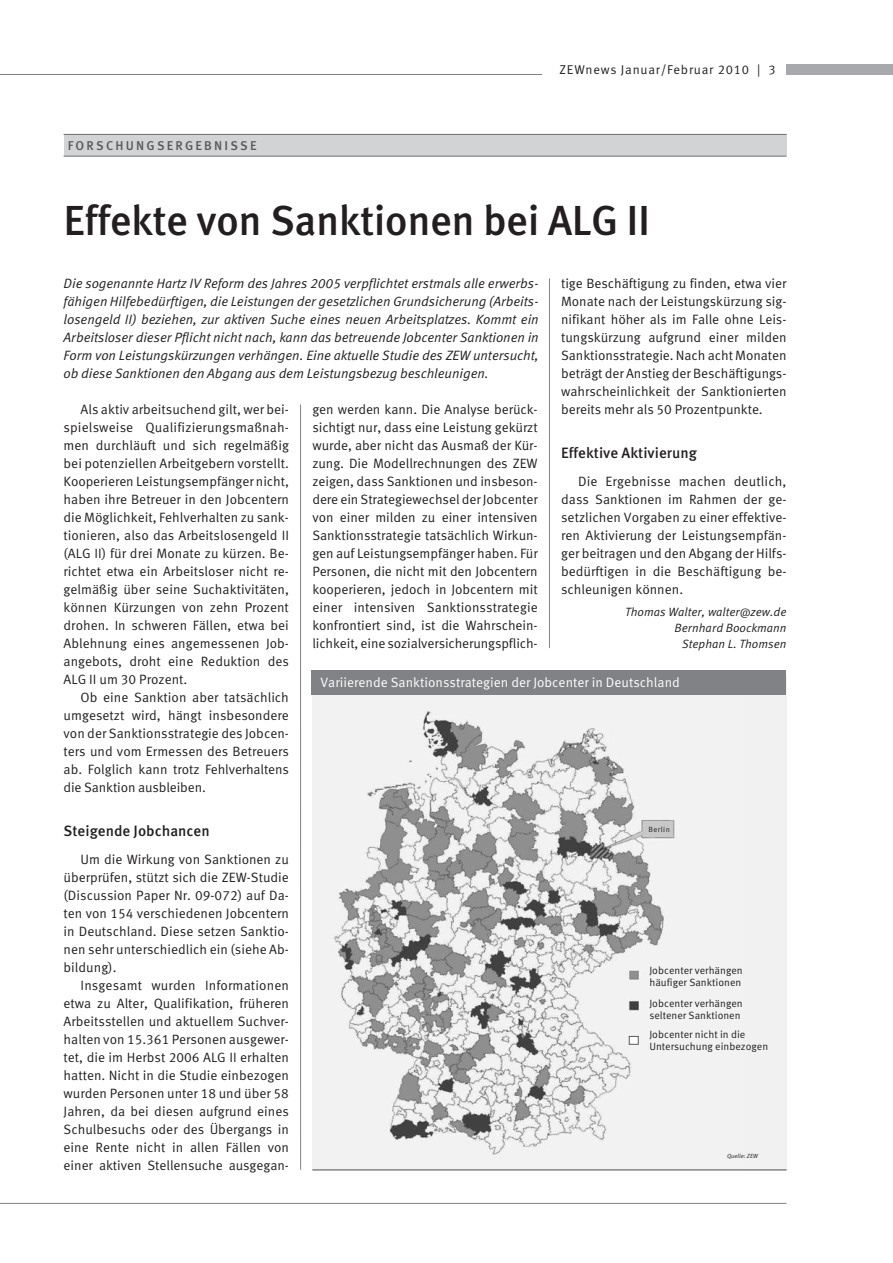
<style>
.page{position:relative;width:893px;height:1263px;background:#fff}
.page>*{position:absolute;margin:0;border:0;box-sizing:border-box;transform-origin:0 0}
.t1{font:500 42px "Meta Pro";letter-spacing:-.015em;color:#231f20}
.t2{font:500 15px "Meta Pro";color:#231f20}
.t3{font:13.5px/18px "Meta Pro";color:#231f20;text-align:justify}
.t4{font:italic 13.5px/18px "Meta Pro";letter-spacing:-.005em;color:#231f20;text-align:justify}
.t5{font:13.5px "Meta Pro";color:#fff}
.t6{font:12.75px "Meta Pro";letter-spacing:.06em;color:#231f20}
.t7{font:500 12.75px "Meta Pro";letter-spacing:.17em;color:#58595b}
.t8{font:italic 12px/15.8px "Meta Pro";color:#231f20;text-align:right}
.t9{font:10.5px/12px "Meta Pro";color:#231f20}
.t10{font:7.5px "Meta Pro";letter-spacing:.06em;color:#231f20}
.t11{font:italic 6px "Meta Pro";color:#231f20}
</style>
<div class="page">
<div style="left:786px;top:64px;width:106px;height:10px;background:#a7a9ac"></div>
<hr style="left:0;top:1203px;width:786px;height:1px;background:#808285">
<hr style="left:0;top:74px;width:542px;height:1px;background:#808285">
<div style="left:64px;top:135px;width:722px;height:21px;background:#d1d3d4"></div>
<hr style="left:64px;top:134px;width:722px;height:1px;background:#6d6e70">
<hr style="left:64px;top:156px;width:722px;height:1px;background:#6d6e70">
<hr style="left:549px;top:278px;width:1px;height:370px;background:#808285">
<hr style="left:300px;top:404px;width:1px;height:766px;background:#808285">
<div style="left:312px;top:675px;width:474px;height:495px;background:#f1f1f2"></div>
<img style="left:334px;top:711px;width:341px;height:444px">
<hr style="left:312px;top:1169px;width:474px;height:2px;background:#808285">
<div style="left:630px;top:1037px;width:8px;height:7px;background:#fff"></div>
<div style="left:629px;top:1036px;width:10px;height:9px;border:1px solid #58595b"></div>
<div style="left:312px;top:671px;width:474px;height:24px;background:#808285"></div>
<p class="t7" style="left:68px;top:141px;width:190px">FORSCHUNGSERGEBNISSE</p>
<p class="t6" style="left:560px;top:65px;width:218px">ZEWnews Januar/Februar 2010 | 3</p>
<h1 class="t1" style="left:64px;top:204px;width:588px">Effekte von Sanktionen bei ALG II</h1>
<p class="t4" style="left:64px;top:276px;width:477px">Die sogenannte Hartz IV Reform des Jahres 2005 verpflichtet erstmals alle erwerbs&shy;fähigen Hilfebedürftigen, die Leistungen der gesetzlichen Grundsicherung (Arbeits&shy;losengeld II) beziehen, zur aktiven Suche eines neuen Arbeitsplatzes. Kommt ein Arbeitsloser dieser Pflicht nicht nach, kann das betreuende Jobcenter Sanktionen in Form von Leistungskürzungen verhängen. Eine aktuelle Studie des ZEW untersucht, ob diese Sanktionen den Abgang aus dem Leistungsbezug beschleunigen.</p>
<p class="t3" style="left:561px;top:275px;width:227px">tige Beschäftigung zu finden, etwa vier Monate nach der Leistungskürzung sig&shy;nifikant höher als im Falle ohne Leis&shy;tungskürzung aufgrund einer milden Sanktionsstrategie. Nach acht Monaten beträgt der Anstieg der Beschäftigungs&shy;wahrscheinlichkeit der Sanktionierten bereits mehr als 50 Prozentpunkte.</p>
<p class="t2" style="left:561px;top:447px;width:137px">Effektive Aktivierung</p>
<p class="t3" style="left:561px;top:473px;width:227px;text-indent:17px">Die Ergebnisse machen deutlich, dass Sanktionen im Rahmen der ge&shy;setzlichen Vorgaben zu einer effektive&shy;ren Aktivierung der Leistungsempfän&shy;ger beitragen und den Abgang der Hilfs&shy;bedürftigen in die Beschäftigung be&shy;schleunigen können.</p>
<p class="t8" style="left:625px;top:605px;width:163px">Thomas Walter, walter@zew.de<br>Bernhard Boockmann<br>Stephan L. Thomsen</p>
<p class="t3" style="left:312px;top:401px;width:227px">gen werden kann. Die Analyse berück&shy;sichtigt nur, dass eine Leistung gekürzt wurde, aber nicht das Ausmaß der Kür&shy;zung. Die Modellrechnungen des ZEW zeigen, dass Sanktionen und insbeson&shy;dere ein Strategiewechsel der Jobcenter von einer milden zu einer intensiven Sanktionsstrategie tatsächlich Wirkun&shy;gen auf Leistungsempfänger haben. Für Personen, die nicht mit den Jobcentern kooperieren, jedoch in Jobcentern mit einer intensiven Sanktionsstrategie konfrontiert sind, ist die Wahrschein&shy;lichkeit, eine sozialversicherungspflich-</p>
<p class="t3" style="left:64px;top:401px;width:227px;text-indent:17px">Als aktiv arbeitsuchend gilt, wer bei&shy;spielsweise Qualifizierungsmaßnah&shy;men durchläuft und sich regelmäßig bei potenziellen Arbeitgebern vorstellt.<br>Kooperieren Leistungsempfänger nicht, haben ihre Betreuer in den Jobcentern die Möglichkeit, Fehlverhalten zu sank&shy;tionieren, also das Arbeitslosengeld II (ALG II) für drei Monate zu kürzen. Be&shy;richtet etwa ein Arbeitsloser nicht re&shy;gelmäßig über seine Suchaktivitäten, können Kürzungen von zehn Prozent drohen. In schweren Fällen, etwa bei Ablehnung eines angemessenen Job&shy;angebots, droht eine Reduktion des ALG II um 30 Prozent.</p>
<p class="t3" style="left:64px;top:689px;width:227px;text-indent:17px">Ob eine Sanktion aber tatsächlich umgesetzt wird, hängt insbesondere von der Sanktionsstrategie des Jobcen&shy;ters und vom Ermessen des Betreuers ab. Folglich kann trotz Fehlverhaltens die Sanktion ausbleiben.</p>
<p class="t2" style="left:64px;top:825px;width:148px">Steigende Jobchancen</p>
<p class="t3" style="left:64px;top:851px;width:227px;text-indent:17px">Um die Wirkung von Sanktionen zu überprüfen, stützt sich die ZEW-Studie (Discussion Paper Nr. 09-072) auf Da&shy;ten von 154 verschiedenen Jobcentern in Deutschland. Diese setzen Sanktio&shy;nen sehr unterschiedlich ein (siehe Ab&shy;bildung).</p>
<p class="t3" style="left:64px;top:977px;width:227px;text-indent:17px">Insgesamt wurden Informationen etwa zu Alter, Qualifikation, früheren Arbeitsstellen und aktuellem Suchver&shy;halten von 15.361 Personen ausgewer&shy;tet, die im Herbst 2006 ALG II erhalten hatten. Nicht in die Studie einbezogen wurden Personen unter 18 und über 58<br>Jahren, da bei diesen aufgrund eines Schulbesuchs oder des Übergangs in eine Rente nicht in allen Fällen von einer aktiven Stellensuche ausgegan-</p>
<p class="t5" style="left:320px;top:677px;width:361px">Variierende Sanktionsstrategien der Jobcenter in Deutschland</p>
<p class="t10" style="left:648px;top:827px;width:23px">Berlin</p>
<p class="t9" style="left:649px;top:965px;width:95px">Jobcenter verhängen häufiger Sanktionen</p>
<p class="t9" style="left:649px;top:998px;width:95px">Jobcenter verhängen seltener Sanktionen</p>
<p class="t9" style="left:649px;top:1029px;width:120px">Jobcenter nicht in die<br>Untersuchung einbezogen</p>
<p class="t11" style="left:727px;top:1154px;width:32px">Quelle: ZEW</p>
</div>
